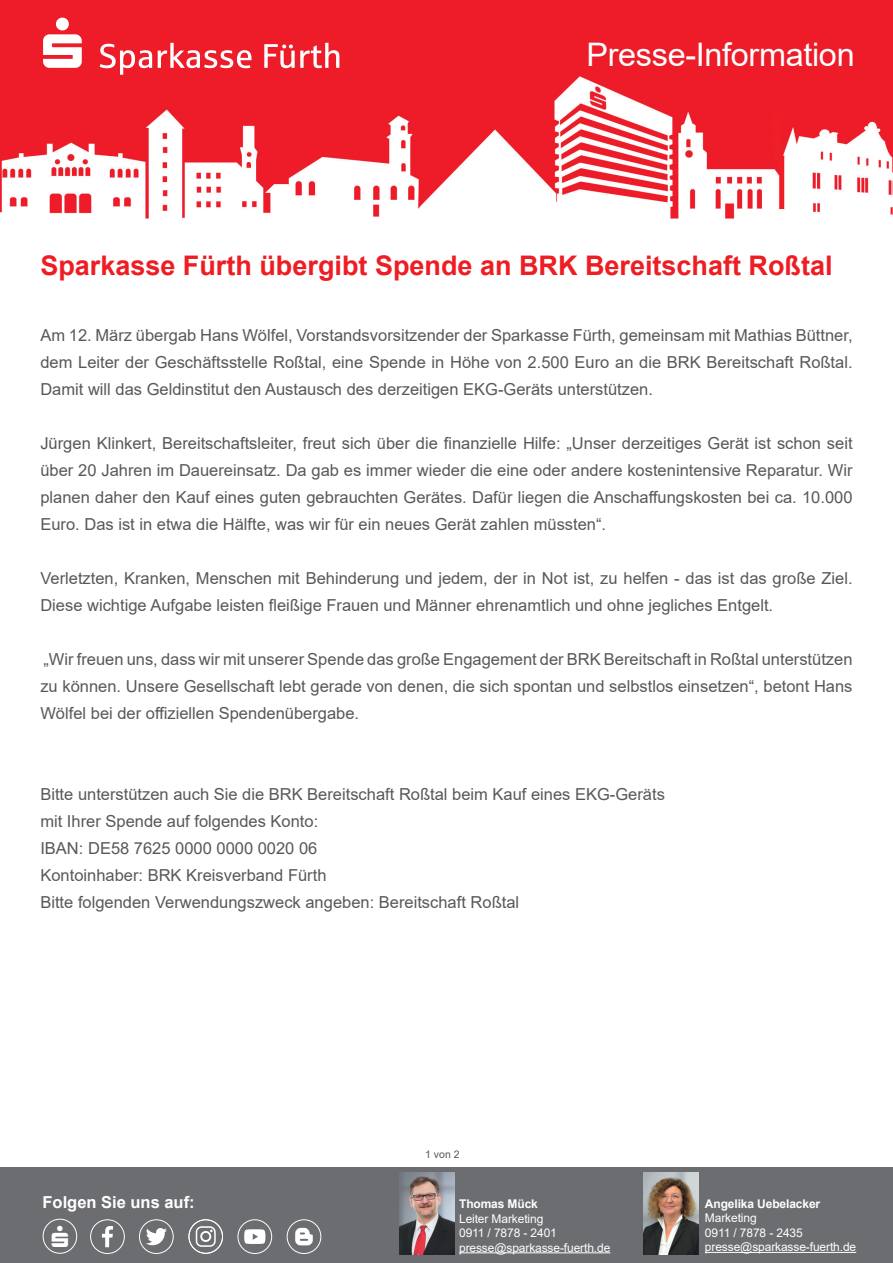
<style>
.page{position:relative;width:893px;height:1263px;background:#fff}
.page>*{position:absolute;margin:0;border:0;box-sizing:border-box;transform-origin:0 0}
.t1{font:32.4px "Arial";letter-spacing:-.01em;color:#fff}
.t2{font:700 27px "Arial";color:#ee1d23}
.t3{font:16.5px/27px "Arial";color:#57585a;text-align:justify}
.t4{font:700 16.5px "Arial";color:#fff}
.t5{font:12px "Arial";letter-spacing:-.01em;color:#fff}
.t6{font:700 12px "Arial";letter-spacing:-.01em;color:#fff}
.t7{font:10.5px "Arial";color:#57585a}
</style>
<div class="page">
<div style="left:0;top:1167px;width:893px;height:96px;background:#6c6d70"></div>
<img style="left:400px;top:1172px;width:55px;height:83px">
<img style="left:643px;top:1172px;width:55px;height:83px">
<hr style="left:459px;top:1252px;width:151px;height:1px;background:#fff">
<hr style="left:705px;top:1252px;width:151px;height:1px;background:#fff">
<div style="left:43px;top:1219px;width:34px;height:34px;border:1px solid #fff;border-radius:50%"></div>
<div style="left:90px;top:1219px;width:35px;height:35px;border:1px solid #fff;border-radius:50%"></div>
<svg style="left:102px;top:1226px;width:11px;height:21px"></svg>
<div style="left:139px;top:1219px;width:35px;height:35px;border:1px solid #fff;border-radius:50%"></div>
<svg style="left:146px;top:1228px;width:21px;height:17px"></svg>
<div style="left:188px;top:1219px;width:35px;height:35px;border:1px solid #fff;border-radius:50%"></div>
<svg style="left:196px;top:1226px;width:20px;height:21px"></svg>
<div style="left:237px;top:1219px;width:35px;height:35px;border:1px solid #fff;border-radius:50%"></div>
<svg style="left:244px;top:1229px;width:21px;height:15px"></svg>
<div style="left:287px;top:1219px;width:34px;height:35px;border:1px solid #fff;border-radius:50%"></div>
<svg style="left:295px;top:1228px;width:18px;height:17px"></svg>
<img style="left:0;top:0;width:893px;height:219px">
<svg style="left:43px;top:18px;width:296px;height:57px;background:#f0424e"></svg>
<p class="t1" style="left:586px;top:32px;width:270px">Presse-Information</p>
<p class="t2" style="left:40px;top:246px;width:794px">Sparkasse Fürth übergibt Spende an BRK Bereitschaft Roßtal</p>
<p class="t3" style="left:40px;top:322px;width:814px">Am 12. März übergab Hans Wölfel, Vorstandsvorsitzender der Sparkasse Fürth, gemeinsam mit Mathias Büttner, dem Leiter der Geschäftsstelle Roßtal, eine Spende in Höhe von 2.500 Euro an die BRK Bereitschaft Roßtal.<br>Damit will das Geldinstitut den Austausch des derzeitigen EKG-Geräts unterstützen.</p>
<p class="t3" style="left:40px;top:430px;width:814px">Jürgen Klinkert, Bereitschaftsleiter, freut sich über die finanzielle Hilfe: „Unser derzeitiges Gerät ist schon seit über 20 Jahren im Dauereinsatz. Da gab es immer wieder die eine oder andere kostenintensive Reparatur. Wir planen daher den Kauf eines guten gebrauchten Gerätes. Dafür liegen die Anschaffungskosten bei ca. 10.000<br>Euro. Das ist in etwa die Hälfte, was wir für ein neues Gerät zahlen müssten“.</p>
<p class="t3" style="left:40px;top:565px;width:814px">Verletzten, Kranken, Menschen mit Behinderung und jedem, der in Not ist, zu helfen - das ist das große Ziel.<br>Diese wichtige Aufgabe leisten fleißige Frauen und Männer ehrenamtlich und ohne jegliches Entgelt.</p>
<p class="t3" style="left:40px;top:646px;width:814px">„Wir freuen uns, dass wir mit unserer Spende das große Engagement der BRK Bereitschaft in Roßtal unterstützen zu können. Unsere Gesellschaft lebt gerade von denen, die sich spontan und selbstlos einsetzen“, betont Hans Wölfel bei der offiziellen Spendenübergabe.</p>
<p class="t3" style="left:40px;top:781px;width:626px">Bitte unterstützen auch Sie die BRK Bereitschaft Roßtal beim Kauf eines EKG-Geräts</p>
<p class="t3" style="left:40px;top:808px;width:279px">mit Ihrer Spende auf folgendes Konto:</p>
<p class="t3" style="left:40px;top:835px;width:279px">IBAN: DE58 7625 0000 0000 0020 06</p>
<p class="t3" style="left:40px;top:862px;width:288px">Kontoinhaber: BRK Kreisverband Fürth</p>
<p class="t3" style="left:40px;top:889px;width:480px">Bitte folgenden Verwendungszweck angeben: Bereitschaft Roßtal</p>
<p class="t4" style="left:43px;top:1190px;width:154px">Folgen Sie uns auf:</p>
<p class="t7" style="left:425px;top:1147px;width:36px">1 von 2</p>
<p class="t6" style="left:459px;top:1196px;width:80px">Thomas Mück</p>
<p class="t5" style="left:459px;top:1210px;width:86px">Leiter Marketing</p>
<p class="t5" style="left:459px;top:1225px;width:99px">0911 / 7878 - 2401</p>
<p class="t5" style="left:459px;top:1239px;width:153px">presse@sparkasse-fuerth.de</p>
<p class="t6" style="left:705px;top:1195px;width:117px">Angelika Uebelacker</p>
<p class="t5" style="left:705px;top:1210px;width:53px">Marketing</p>
<p class="t5" style="left:705px;top:1224px;width:99px">0911 / 7878 - 2435</p>
<p class="t5" style="left:705px;top:1239px;width:153px">presse@sparkasse-fuerth.de</p>
</div>
